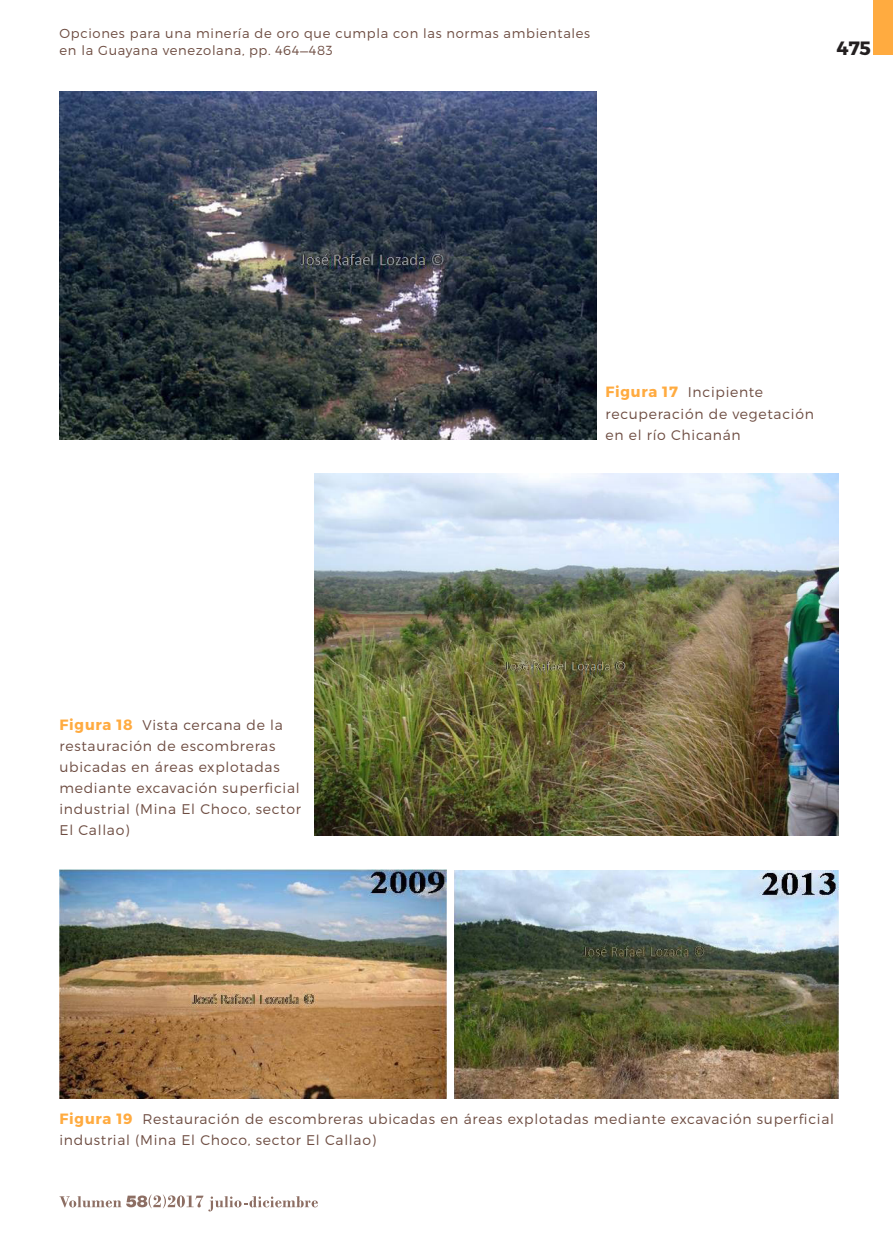
<style>
.page{position:relative;width:893px;height:1241px;background:#fff}
.page>*{position:absolute;margin:0;border:0;box-sizing:border-box;transform-origin:0 0}
.t1{font:700 19.25px "Montserrat";color:#231f20}
.t2{font:300 14px/21px "Montserrat";letter-spacing:.05em;color:#6d4c41}
.t3{font:300 13.12px/16.6px "Montserrat";letter-spacing:.05em;color:#6d4c41}
.s1{font-weight:400;font-size:11.72px}
.s2{font-weight:700;font-size:14.88px;color:#ffab40}
</style>
<div class="page">
<div style="left:873px;top:0;width:20px;height:55px;background:#ffab40"></div>
<svg style="left:60px;top:1194px;width:258px;height:17px"></svg>
<img style="left:60px;top:92px;width:536px;height:347px">
<img style="left:314px;top:473px;width:524px;height:362px">
<img style="left:60px;top:869px;width:387px;height:229px">
<img style="left:455px;top:870px;width:384px;height:228px">
<p class="t3" style="left:60px;top:25px;width:532px">Opciones para una minería de oro que cumpla con las normas ambientales en la Guayana venezolana, pp. 464<span class="s1">—</span>483</p>
<h1 class="t1" style="left:837px;top:36px;width:36px">475</h1>
<p class="t2" style="left:60px;top:714px;width:243px"><span class="s2">Figura 18</span> Vista cercana de la restauración de escombreras ubicadas en áreas explotadas mediante excavación superficial industrial (Mina El Choco, sector<br>El Callao)</p>
<p class="t2" style="left:605px;top:382px;width:210px"><span class="s2">Figura 17</span> Incipiente recuperación de vegetación en el río Chicanán</p>
<p class="t2" style="left:60px;top:1107px;width:776px"><span class="s2">Figura 19</span> Restauración de escombreras ubicadas en áreas explotadas mediante excavación superficial industrial (Mina El Choco, sector El Callao)</p>
</div>
